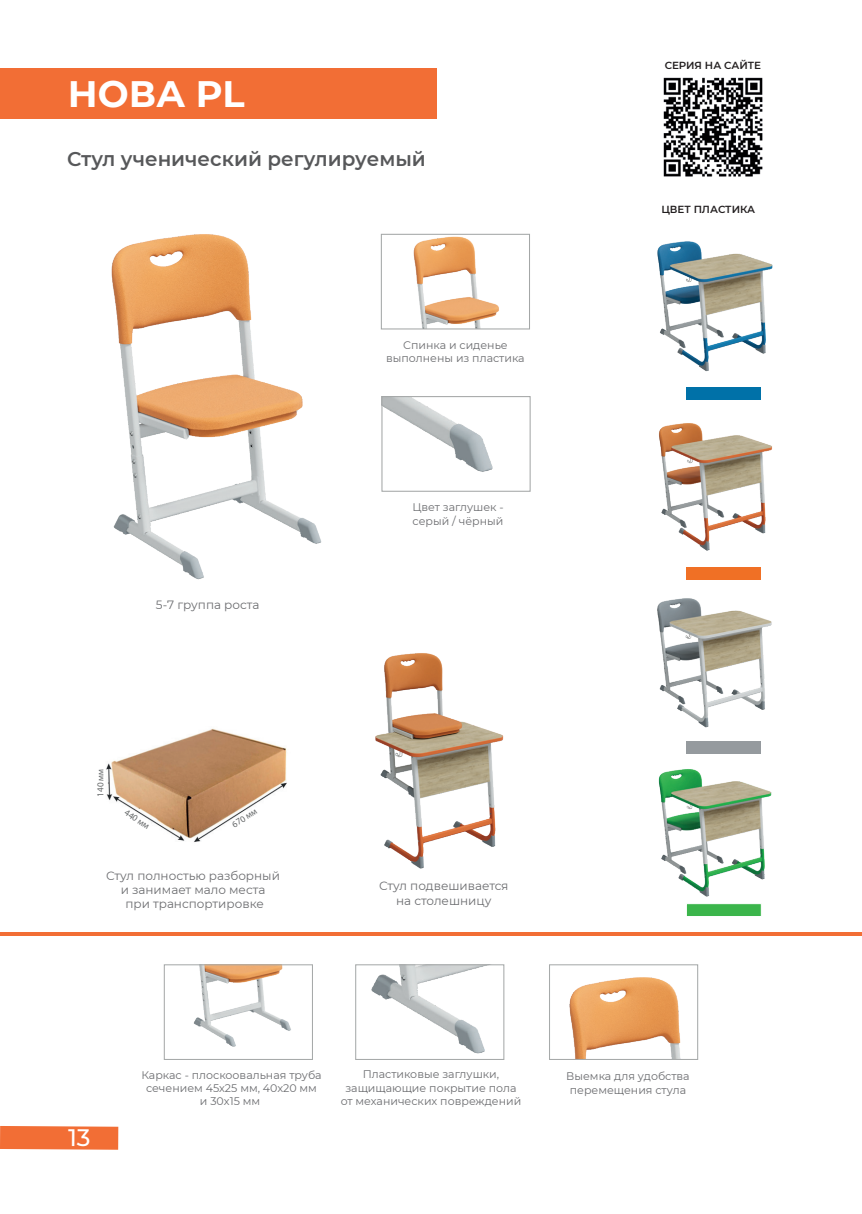
<style>
.page{position:relative;width:862px;height:1214px;background:#fff}
.page>*{position:absolute;margin:0;border:0;box-sizing:border-box;transform-origin:0 0}
.t1{font:700 36.8px "Montserrat";color:#fff}
.t2{font:500 23.8px "Montserrat";color:#fff}
.t3{font:600 19.8px "Montserrat";color:#57585a}
.t4{font:12px/14.4px "Montserrat";color:#6c6d70;text-align:center}
.t5{font:11px/13.2px "Montserrat";color:#6c6d70;text-align:center}
.t6{font:600 10.2px "Montserrat";color:#231f20}
.t7{font:9.2px "Myriad Pro";color:#66696a}
</style>
<div class="page">
<div style="left:0;top:68px;width:437px;height:51px;background:#f26e35"></div>
<hr style="left:0;top:932px;width:862px;height:3px;background:#f26e35">
<div style="left:0;top:1126px;width:118px;height:23px;background:#f26e35"></div>
<img style="left:111px;top:233px;width:344px;height:347px">
<img style="left:371px;top:966px;width:114px;height:88px">
<div style="left:355px;top:964px;width:149px;height:95px;border:1px solid #a7aaaa"></div>
<img style="left:194px;top:966px;width:97px;height:81px">
<div style="left:164px;top:964px;width:149px;height:95px;border:1px solid #a7aaaa"></div>
<img style="left:569px;top:977px;width:112px;height:80px">
<div style="left:549px;top:964px;width:149px;height:95px;border:1px solid #a7aaaa"></div>
<div style="left:686px;top:567px;width:75px;height:13px;background:#f07025"></div>
<div style="left:686px;top:741px;width:75px;height:13px;background:#959a9e"></div>
<div style="left:686px;top:387px;width:75px;height:13px;background:#0071a8"></div>
<img style="left:383px;top:236px;width:116px;height:91px">
<div style="left:381px;top:234px;width:149px;height:95px;border:1px solid #a4a7a7"></div>
<img style="left:383px;top:398px;width:110px;height:91px">
<div style="left:381px;top:396px;width:149px;height:95px;border:1px solid #a4a7a7"></div>
<img style="left:375px;top:653px;width:129px;height:216px">
<img style="left:657px;top:598px;width:115px;height:130px">
<img style="left:657px;top:241px;width:116px;height:131px">
<img style="left:659px;top:423px;width:113px;height:128px">
<img style="left:658px;top:769px;width:114px;height:147px">
<img style="left:663px;top:77px;width:100px;height:100px">
<img style="left:106px;top:728px;width:181px;height:114px">
<h1 class="t1" style="left:68px;top:67px;width:178px">НОВА PL</h1>
<h3 class="t3" style="left:67px;top:144px;width:360px">Стул ученический регулируемый</h3>
<p class="t5" style="left:386px;top:338px;width:140px">Спинка и сиденье выполнены из пластика</p>
<p class="t4" style="left:156px;top:596px;width:105px">5-7 группа роста</p>
<p class="t7" style="left:95px;top:796px;width:29px;rotate:-90deg">140 мм</p>
<p class="t7" style="left:129px;top:806px;width:29px;rotate:33deg">440 мм</p>
<p class="t7" style="left:230px;top:820px;width:29px;rotate:-33deg">670 мм</p>
<p class="t4" style="left:106px;top:867px;width:175px">Стул полностью разборный и занимает мало места<br>при транспортировке</p>
<p class="t5" style="left:412px;top:500px;width:93px;text-align:left">Цвет заглушек - серый / чёрный</p>
<p class="t4" style="left:379px;top:878px;width:131px">Стул подвешивается на столешницу</p>
<p class="t6" style="left:664px;top:58px;width:98px">СЕРИЯ НА САЙТЕ</p>
<p class="t6" style="left:661px;top:202px;width:95px">ЦВЕТ ПЛАСТИКА</p>
<h2 class="t2" style="left:68px;top:1120px;width:24px">13</h2>
<p class="t5" style="left:141px;top:1067px;width:182px">Каркас - плоскоовальная труба сечением 45х25 мм, 40х20 мм и 30х15 мм</p>
<p class="t5" style="left:341px;top:1067px;width:182px">Пластиковые заглушки, защищающие покрытие пола от механических повреждений</p>
<p class="t5" style="left:566px;top:1069px;width:125px">Выемка для удобства перемещения стула</p>
</div>
